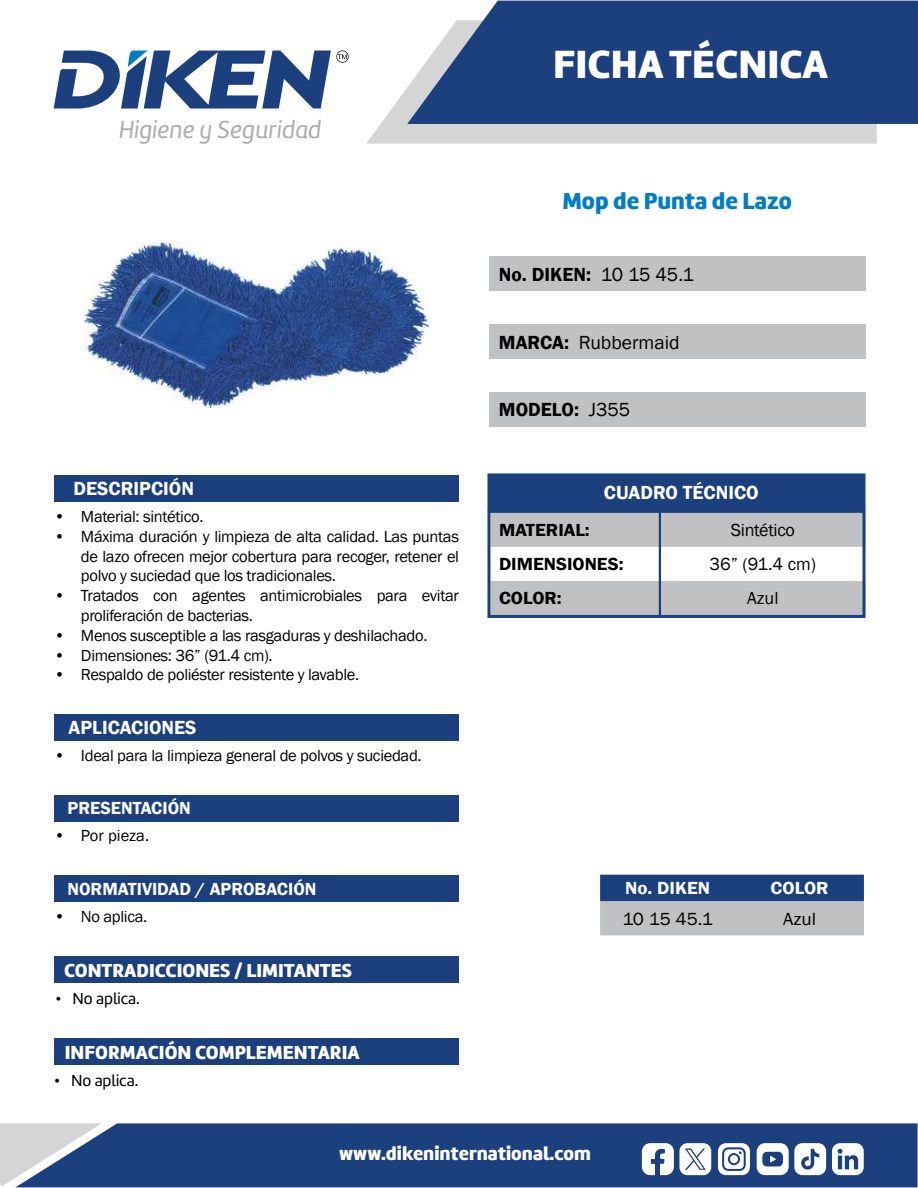
<style>
.page{position:relative;width:918px;height:1188px;background:#fff}
.page>*{position:absolute;margin:0;border:0;box-sizing:border-box;transform-origin:0 0}
.t1{font:40.8px "Amelia Basic Black";color:#fff}
.t2{font:25.5px "Amelia Basic Italic";color:#acadad}
.t3{font:24px "Amelia Basic Black";color:#007ec5}
.t4{font:19.5px "Amelia Basic Black";color:#fff}
.t5{font:600 19.5px "Franklin Gothic";color:#fff}
.t6{font:600 19.5px "Franklin Gothic";color:#000}
.t7{font:19.5px "Franklin Gothic";color:#000}
.t8{font:600 18px "Franklin Gothic";color:#fff}
.t9{font:600 18px "Franklin Gothic";color:#000;scale:1.05 1}
.t10{font:18px "Franklin Gothic";letter-spacing:-.015em;color:#000}
.t11{font:600 18px "Franklin Gothic";color:#fff;scale:1.06 1}
.t12{font:18px "Franklin Gothic";letter-spacing:-.015em;color:#000;scale:1.06 1}
.t13{font:16.5px/19.8px "Franklin Gothic";letter-spacing:-.02em;color:#000;text-align:justify}
.t14{font:16.5px "Amelia Basic";color:#000}
.t15{font:16.5px "Franklin Gothic";color:#000}
.s1{font-weight:400}
.s2{font-weight:600}
</style>
<div class="page">
<div style="left:102px;top:1123px;width:816px;height:64px;background:#1c3f7e"></div>
<svg style="left:0;top:1123px;width:102px;height:64px;background:#98a6bc"></svg>
<svg style="left:366px;top:88px;width:511px;height:56px;background:#d8dada"></svg>
<svg style="left:407px;top:1px;width:511px;height:123px;background:#2e4e88"></svg>
<svg style="left:54px;top:50px;width:295px;height:59px"></svg>
<svg style="left:642px;top:1143px;width:69px;height:32px"></svg>
<svg style="left:718px;top:1143px;width:32px;height:32px"></svg>
<div style="left:730px;top:1155px;width:8px;height:8px;background:#fff;border-radius:50%"></div>
<svg style="left:757px;top:1143px;width:107px;height:32px"></svg>
<div style="left:489px;top:475px;width:375px;height:34px;background:#1c3f7e"></div>
<div style="left:487px;top:473px;width:379px;height:37px;border:3px solid #1c3f7e"></div>
<div style="left:489px;top:257px;width:377px;height:34px;background:#c0c1c2"></div>
<div style="left:489px;top:325px;width:377px;height:34px;background:#c0c1c2"></div>
<div style="left:489px;top:392px;width:377px;height:34px;background:#c0c1c2"></div>
<svg style="left:491px;top:514px;width:371px;height:100px"></svg>
<div style="left:487px;top:510px;width:379px;height:108px;border:3px solid #1c3f7e"></div>
<svg style="left:600px;top:875px;width:264px;height:60px;background:#7888a4"></svg>
<hr style="left:659px;top:511px;width:2px;height:106px;background:#1c3f7e">
<hr style="left:489px;top:509px;width:375px;height:2px;background:#1c3f7e">
<div style="left:54px;top:475px;width:405px;height:27px;background:#1c3f7e"></div>
<div style="left:54px;top:714px;width:405px;height:27px;background:#1c3f7e"></div>
<div style="left:54px;top:795px;width:405px;height:26px;background:#1c3f7e"></div>
<div style="left:54px;top:876px;width:405px;height:26px;background:#1c3f7e"></div>
<div style="left:54px;top:956px;width:405px;height:27px;background:#1c3f7e"></div>
<div style="left:54px;top:1038px;width:405px;height:27px;background:#1c3f7e"></div>
<img style="left:85px;top:242px;width:343px;height:166px">
<h2 class="t2" style="left:119px;top:115px;width:204px">Higiene y Seguridad</h2>
<p class="t5" style="left:74px;top:477px;width:122px">DESCRIPCIÓN</p>
<p class="t13" style="left:54px;top:507px;width:151px">• Material: sintético.</p>
<p class="t13" style="left:81px;top:527px;width:380px;text-indent:-27px">• Máxima duración y limpieza de alta calidad. Las puntas de lazo ofrecen mejor cobertura para recoger, retener el polvo y suciedad que los tradicionales.</p>
<p class="t13" style="left:81px;top:586px;width:380px;text-indent:-27px">• Tratados con agentes antimicrobiales para evitar proliferación de bacterias.</p>
<p class="t13" style="left:54px;top:626px;width:375px">• Menos susceptible a las rasgaduras y deshilachado.</p>
<p class="t13" style="left:54px;top:646px;width:220px">• Dimensiones: 36” (91.4 cm).</p>
<p class="t13" style="left:54px;top:665px;width:307px">• Respaldo de poliéster resistente y lavable.</p>
<p class="t5" style="left:69px;top:716px;width:129px">APLICACIONES</p>
<p class="t13" style="left:54px;top:746px;width:369px">• Ideal para la limpieza general de polvos y suciedad.</p>
<p class="t8" style="left:68px;top:797px;width:125px">PRESENTACIÓN</p>
<p class="t15" style="left:54px;top:826px;width:97px">• Por pieza.</p>
<p class="t8" style="left:68px;top:878px;width:251px">NORMATIVIDAD / APROBACIÓN</p>
<p class="t13" style="left:54px;top:907px;width:95px">• No aplica.</p>
<p class="t4" style="left:64px;top:958px;width:289px">CONTRADICCIONES / LIMITANTES</p>
<p class="t14" style="left:55px;top:989px;width:86px">• No aplica.</p>
<p class="t4" style="left:65px;top:1041px;width:296px">INFORMACIÓN COMPLEMENTARIA</p>
<p class="t14" style="left:54px;top:1071px;width:86px">• No aplica.</p>
<h1 class="t1" style="left:553px;top:40px;width:276px">FICHA TÉCNICA</h1>
<h3 class="t3" style="left:562px;top:187px;width:231px">Mop de Punta de Lazo</h3>
<p class="t6" style="left:499px;top:262px;width:197px">No. DIKEN: <span class="s1">10 15 45.1</span></p>
<p class="t7" style="left:499px;top:330px;width:182px"><span class="s2">MARCA:</span> Rubbermaid</p>
<p class="t6" style="left:499px;top:398px;width:133px">MODELO: <span class="s1">J355</span></p>
<p class="t5" style="left:604px;top:480px;width:156px">CUADRO TÉCNICO</p>
<p class="t9" style="left:499px;top:519px;width:88px">MATERIAL:</p>
<p class="t10" style="left:731px;top:519px;width:65px">Sintético</p>
<p class="t9" style="left:499px;top:553px;width:120px">DIMENSIONES:</p>
<p class="t10" style="left:710px;top:553px;width:108px">36” (91.4 cm)</p>
<p class="t9" style="left:499px;top:587px;width:61px">COLOR:</p>
<p class="t10" style="left:747px;top:587px;width:33px">Azul</p>
<p class="t11" style="left:625px;top:877px;width:82px">No. DIKEN</p>
<p class="t11" style="left:771px;top:877px;width:56px">COLOR</p>
<p class="t12" style="left:622px;top:908px;width:87px">10 15 45.1</p>
<p class="t12" style="left:783px;top:908px;width:33px">Azul</p>
<p class="t4" style="left:339px;top:1142px;width:253px">www.dikeninternational.com</p>
</div>
